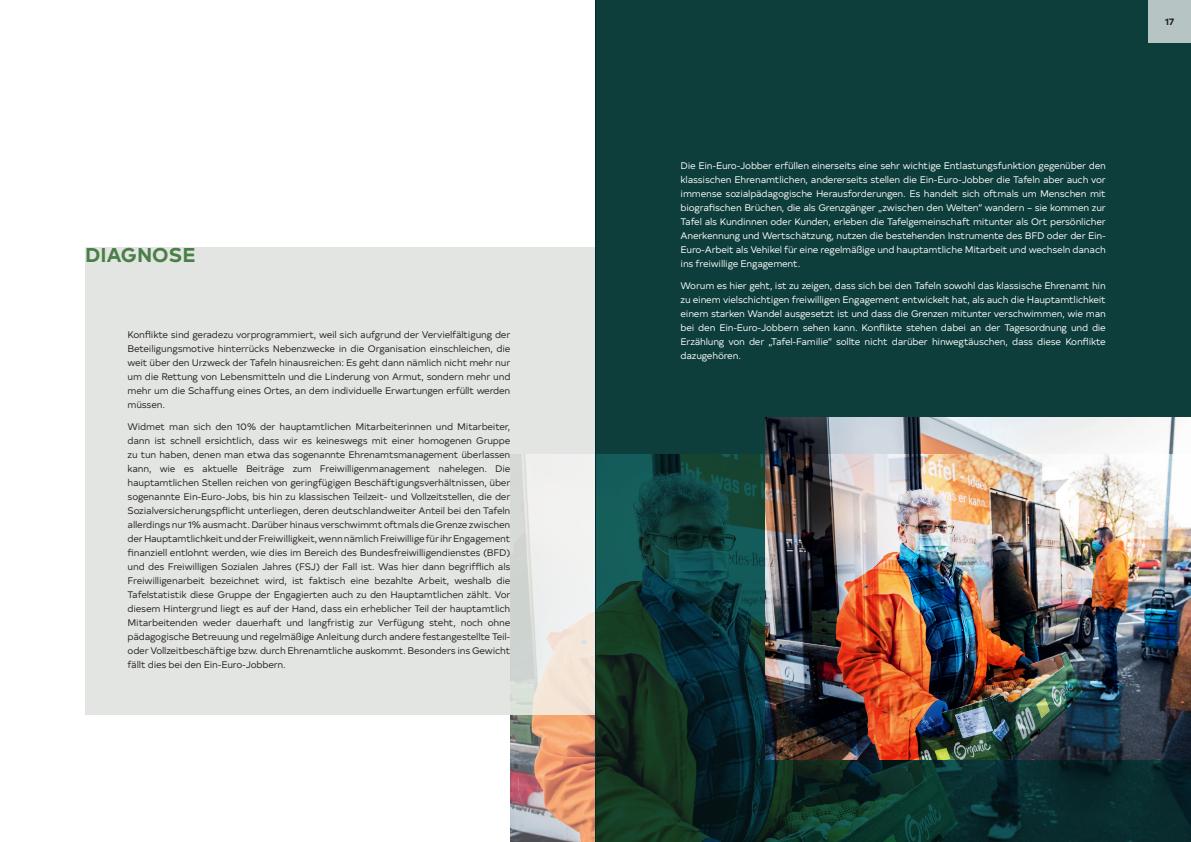
<style>
.page{position:relative;width:1191px;height:842px;background:#fff}
.page>*{position:absolute;margin:0;border:0;box-sizing:border-box;transform-origin:0 0}
.t1{font:700 20px "Typold";color:#4a7f48}
.t2{font:9.5px/14px "Typold";letter-spacing:-.02em;color:#231f20;text-align:justify}
.t3{font:9.5px/14px "Typold";letter-spacing:-.02em;color:#fff;text-align:justify}
.t4{font:700 9.5px "Typold";color:#231f20}
</style>
<div class="page">
<div style="left:85px;top:247px;width:510px;height:467px;background:#e2e5e2"></div>
<div style="left:595px;top:0;width:596px;height:842px;background:#0e3e3c"></div>
<img style="left:765px;top:417px;width:426px;height:38px">
<img style="left:510px;top:455px;width:681px;height:387px">
<div style="left:1148px;top:0;width:43px;height:43px;background:#b6c4c4"></div>
<hr style="left:595px;top:0;width:1px;height:842px;background:#002c31">
<h1 class="t1" style="left:85px;top:238px;width:112px">DIAGNOSE</h1>
<p class="t2" style="left:128px;top:327px;width:384px">Konflikte sind geradezu vorprogrammiert, weil sich aufgrund der Vervielfältigung der Beteiligungsmotive hinterrücks Nebenzwecke in die Organisation einschleichen, die weit über den Urzweck der Tafeln hinausreichen: Es geht dann nämlich nicht mehr nur um die Rettung von Lebensmitteln und die Linderung von Armut, sondern mehr und mehr um die Schaffung eines Ortes, an dem individuelle Erwartungen erfüllt werden müssen.</p>
<p class="t2" style="left:128px;top:419px;width:384px">Widmet man sich den 10% der hauptamtlichen Mitarbeiterinnen und Mitarbeiter, dann ist schnell ersichtlich, dass wir es keineswegs mit einer homogenen Gruppe zu tun haben, denen man etwa das sogenannte Ehrenamtsmanagement überlassen kann, wie es aktuelle Beiträge zum Freiwilligenmanagement nahelegen. Die hauptamtlichen Stellen reichen von geringfügigen Beschäftigungsverhältnissen, über sogenannte Ein-Euro-Jobs, bis hin zu klassischen Teilzeit- und Vollzeitstellen, die der Sozialversicherungspflicht unterliegen, deren deutschlandweiter Anteil bei den Tafeln allerdings nur 1% ausmacht. Darüber hinaus verschwimmt oftmals die Grenze zwischen der Hauptamtlichkeit und der Freiwilligkeit, wenn nämlich Freiwillige für ihr Engagement finanziell entlohnt werden, wie dies im Bereich des Bundesfreiwilligendienstes (BFD) und des Freiwilligen Sozialen Jahres (FSJ) der Fall ist. Was hier dann begrifflich als Freiwilligenarbeit bezeichnet wird, ist faktisch eine bezahlte Arbeit, weshalb die Tafelstatistik diese Gruppe der Engagierten auch zu den Hauptamtlichen zählt. Vor diesem Hintergrund liegt es auf der Hand, dass ein erheblicher Teil der hauptamtlich Mitarbeitenden weder dauerhaft und langfristig zur Verfügung steht, noch ohne pädagogische Betreuung und regelmäßige Anleitung durch andere festangestellte Teil&shy;oder Vollzeitbeschäftige bzw. durch Ehrenamtliche auskommt. Besonders ins Gewicht fällt dies bei den Ein-Euro-Jobbern.</p>
<p class="t3" style="left:680px;top:158px;width:427px">Die Ein-Euro-Jobber erfüllen einerseits eine sehr wichtige Entlastungsfunktion gegenüber den klassischen Ehrenamtlichen, andererseits stellen die Ein-Euro-Jobber die Tafeln aber auch vor immense sozialpädagogische Herausforderungen. Es handelt sich oftmals um Menschen mit biografischen Brüchen, die als Grenzgänger „zwischen den Welten“ wandern – sie kommen zur Tafel als Kundinnen oder Kunden, erleben die Tafelgemeinschaft mitunter als Ort persönlicher Anerkennung und Wertschätzung, nutzen die bestehenden Instrumente des BFD oder der Ein-Euro-Arbeit als Vehikel für eine regelmäßige und hauptamtliche Mitarbeit und wechseln danach ins freiwillige Engagement.</p>
<p class="t3" style="left:680px;top:278px;width:427px">Worum es hier geht, ist zu zeigen, dass sich bei den Tafeln sowohl das klassische Ehrenamt hin zu einem vielschichtigen freiwilligen Engagement entwickelt hat, als auch die Hauptamtlichkeit einem starken Wandel ausgesetzt ist und dass die Grenzen mitunter verschwimmen, wie man bei den Ein-Euro-Jobbern sehen kann. Konflikte stehen dabei an der Tagesordnung und die Erzählung von der „Tafel-Familie“ sollte nicht darüber hinwegtäuschen, dass diese Konflikte dazugehören.</p>
<p class="t4" style="left:1165px;top:14px;width:11px">17</p>
</div>
